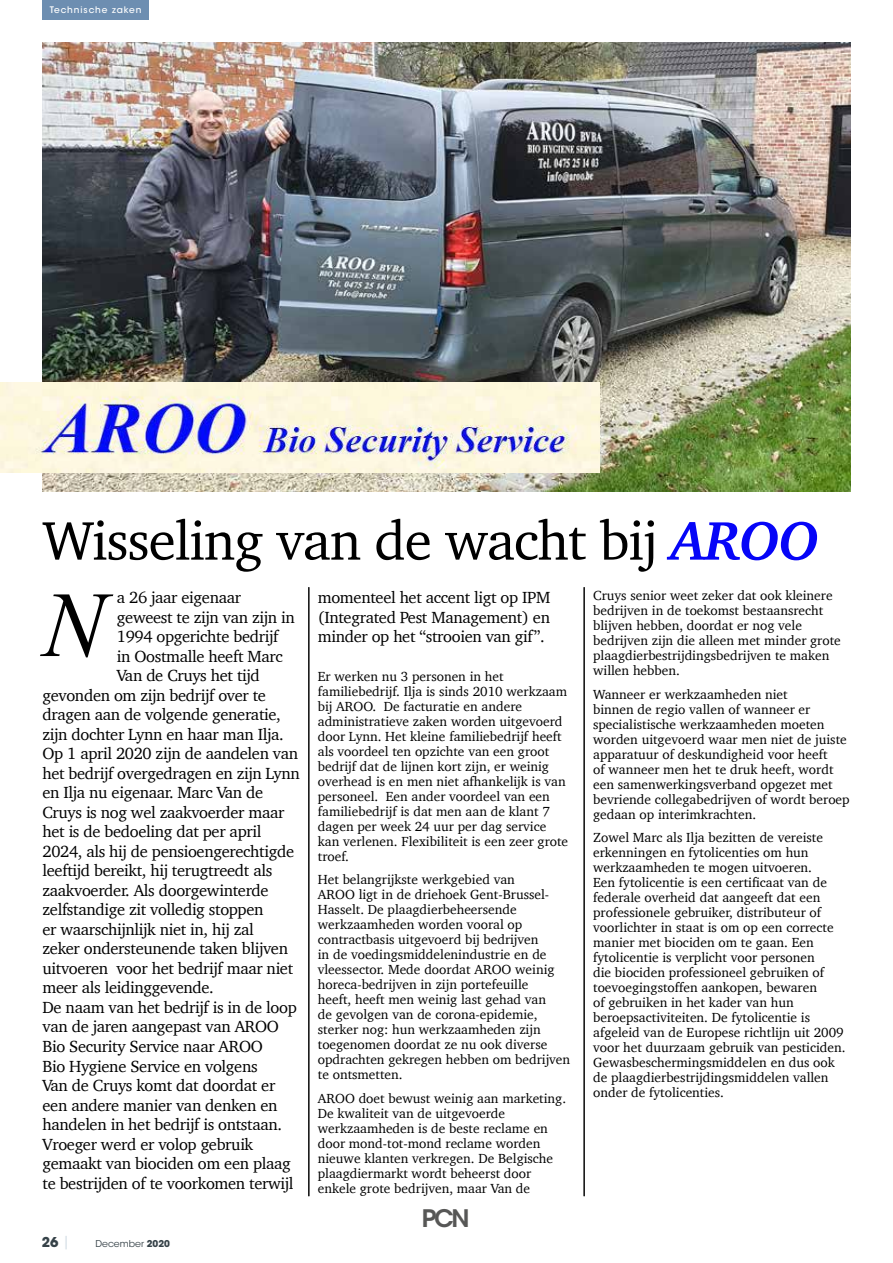
<style>
.page{position:relative;width:893px;height:1263px;background:#fff}
.page>*{position:absolute;margin:0;border:0;box-sizing:border-box;transform-origin:0 0}
.t1{font:italic 93px "Times New Roman";color:#000}
.t2{font:55.5px "Charter";letter-spacing:-.02em;color:#000}
.t3{font:600 24px "ITC Avant Garde Std";color:#575756}
.t4{font:16.5px/19.5px "Charter";letter-spacing:-.02em;color:#000;text-align:justify}
.t5{font:13.5px/15px "Charter";color:#000}
.t6{font:700 13.5px "ITC Avant Garde Std";color:#364248}
.t7{font:9.3px "ITC Avant Garde Std";color:#364248}
.t8{font:500 9px "ITC Avant Garde Std";letter-spacing:.1em;color:#fff}
.s1{font-weight:700;font-style:italic;color:#0605f7}
.s2{font-weight:400;color:#d1dce3}
.s3{font-weight:700}
</style>
<div class="page">
<img style="left:43px;top:43px;width:807px;height:448px">
<hr style="left:309px;top:587px;width:1px;height:609px;background:#000">
<hr style="left:584px;top:587px;width:1px;height:609px;background:#000">
<img style="left:0;top:382px;width:599px;height:91px">
<div style="left:43px;top:0;width:106px;height:20px;background:#6d8eb1"></div>
<p class="t8" style="left:50px;top:4px;width:93px">Technische zaken</p>
<h2 class="t2" style="left:43px;top:493px;width:778px">Wisseling van de wacht bij <span class="s1">AROO</span></h2>
<p class="t4" style="left:117px;top:588px;width:126px">a 26 jaar eigenaar</p>
<p class="t4" style="left:117px;top:607px;width:179px">geweest te zijn van zijn in</p>
<p class="t4" style="left:117px;top:627px;width:163px">1994 opgerichte bedrijf</p>
<p class="t4" style="left:117px;top:646px;width:167px">in Oostmalle heeft Marc</p>
<p class="t4" style="left:117px;top:666px;width:144px">Van de Cruys het tijd</p>
<p class="t4" style="left:43px;top:685px;width:225px">gevonden om zijn bedrijf over te</p>
<p class="t4" style="left:43px;top:705px;width:240px">dragen aan de volgende generatie,</p>
<p class="t4" style="left:43px;top:724px;width:243px">zijn dochter Lynn en haar man Ilja.</p>
<p class="t4" style="left:43px;top:744px;width:257px">Op 1 april 2020 zijn de aandelen van</p>
<p class="t4" style="left:43px;top:763px;width:259px">het bedrijf overgedragen en zijn Lynn</p>
<p class="t4" style="left:43px;top:783px;width:222px">en Ilja nu eigenaar. Marc Van de</p>
<p class="t4" style="left:43px;top:802px;width:243px">Cruys is nog wel zaakvoerder maar</p>
<p class="t4" style="left:43px;top:822px;width:220px">het is de bedoeling dat per april</p>
<p class="t4" style="left:43px;top:841px;width:253px">2024, als hij de pensioengerechtigde</p>
<p class="t4" style="left:43px;top:861px;width:231px">leeftijd bereikt, hij terugtreedt als</p>
<p class="t4" style="left:43px;top:880px;width:228px">zaakvoerder. Als doorgewinterde</p>
<p class="t4" style="left:43px;top:900px;width:223px">zelfstandige zit volledig stoppen</p>
<p class="t4" style="left:43px;top:919px;width:213px">er waarschijnlijk niet in, hij zal</p>
<p class="t4" style="left:43px;top:939px;width:247px">zeker ondersteunende taken blijven</p>
<p class="t4" style="left:43px;top:958px;width:252px">uitvoeren voor het bedrijf maar niet</p>
<p class="t4" style="left:43px;top:978px;width:173px">meer als leidinggevende.</p>
<p class="t4" style="left:43px;top:997px;width:256px">De naam van het bedrijf is in de loop</p>
<p class="t4" style="left:43px;top:1017px;width:238px">van de jaren aangepast van AROO</p>
<p class="t4" style="left:43px;top:1036px;width:222px">Bio Security Service naar AROO</p>
<p class="t4" style="left:43px;top:1056px;width:217px">Bio Hygiene Service en volgens</p>
<p class="t4" style="left:43px;top:1075px;width:234px">Van de Cruys komt dat doordat er</p>
<p class="t4" style="left:43px;top:1095px;width:237px">een andere manier van denken en</p>
<p class="t4" style="left:43px;top:1114px;width:241px">handelen in het bedrijf is ontstaan.</p>
<p class="t4" style="left:43px;top:1134px;width:212px">Vroeger werd er volop gebruik</p>
<p class="t4" style="left:43px;top:1153px;width:250px">gemaakt van biociden om een plaag</p>
<p class="t4" style="left:43px;top:1173px;width:253px">te bestrijden of te voorkomen terwijl</p>
<h1 class="t1" style="left:43px;top:561px;width:64px">N</h1>
<p class="t6" style="left:42px;top:1233px;width:30px">26 <span class="s2">|</span></p>
<p class="t7" style="left:95px;top:1238px;width:76px">December <span class="s3">2020</span></p>
<p class="t4" style="left:318px;top:588px;width:234px">momenteel het accent ligt op IPM (Integrated Pest Management) en minder op het “strooien van gif”.</p>
<p class="t5" style="left:318px;top:669px;width:252px">Er werken nu 3 personen in het familiebedrijf. Ilja is sinds 2010 werkzaam bij AROO. De facturatie en andere administratieve zaken worden uitgevoerd door Lynn. Het kleine familiebedrijf heeft als voordeel ten opzichte van een groot bedrijf dat de lijnen kort zijn, er weinig overhead is en men niet afhankelijk is van personeel. Een ander voordeel van een familiebedrijf is dat men aan de klant 7 dagen per week 24 uur per dag service kan verlenen. Flexibiliteit is een zeer grote troef.</p>
<p class="t5" style="left:318px;top:872px;width:254px">Het belangrijkste werkgebied van<br>AROO ligt in de driehoek Gent-Brussel-Hasselt. De plaagdierbeheersende werkzaamheden worden vooral op contractbasis uitgevoerd bij bedrijven<br>in de voedingsmiddelenindustrie en de vleessector. Mede doordat AROO weinig horeca-bedrijven in zijn portefeuille<br>heeft, heeft men weinig last gehad van<br>de gevolgen van de corona-epidemie, sterker nog: hun werkzaamheden zijn toegenomen doordat ze nu ook diverse opdrachten gekregen hebben om bedrijven te ontsmetten.</p>
<p class="t5" style="left:318px;top:1090px;width:250px">AROO doet bewust weinig aan marketing.<br>De kwaliteit van de uitgevoerde werkzaamheden is de beste reclame en door mond-tot-mond reclame worden nieuwe klanten verkregen. De Belgische plaagdiermarkt wordt beheerst door enkele grote bedrijven, maar Van de</p>
<h3 class="t3" style="left:422px;top:1203px;width:49px">PCN</h3>
<p class="t5" style="left:593px;top:588px;width:249px">Cruys senior weet zeker dat ook kleinere bedrijven in de toekomst bestaansrecht blijven hebben, doordat er nog vele bedrijven zijn die alleen met minder grote plaagdierbestrijdingsbedrijven te maken willen hebben.</p>
<p class="t5" style="left:593px;top:687px;width:258px">Wanneer er werkzaamheden niet<br>binnen de regio vallen of wanneer er specialistische werkzaamheden moeten worden uitgevoerd waar men niet de juiste apparatuur of deskundigheid voor heeft<br>of wanneer men het te druk heeft, wordt een samenwerkingsverband opgezet met bevriende collegabedrijven of wordt beroep gedaan op interimkrachten.</p>
<p class="t5" style="left:593px;top:830px;width:254px">Zowel Marc als Ilja bezitten de vereiste erkenningen en fytolicenties om hun werkzaamheden te mogen uitvoeren.<br>Een fytolicentie is een certificaat van de federale overheid dat aangeeft dat een professionele gebruiker, distributeur of voorlichter in staat is om op een correcte manier met biociden om te gaan. Een fytolicentie is verplicht voor personen<br>die biociden professioneel gebruiken of toevoegingstoffen aankopen, bewaren<br>of gebruiken in het kader van hun beroepsactiviteiten. De fytolicentie is afgeleid van de Europese richtlijn uit 2009 voor het duurzaam gebruik van pesticiden.<br>Gewasbeschermingsmiddelen en dus ook de plaagdierbestrijdingsmiddelen vallen onder de fytolicenties.</p>
</div>
